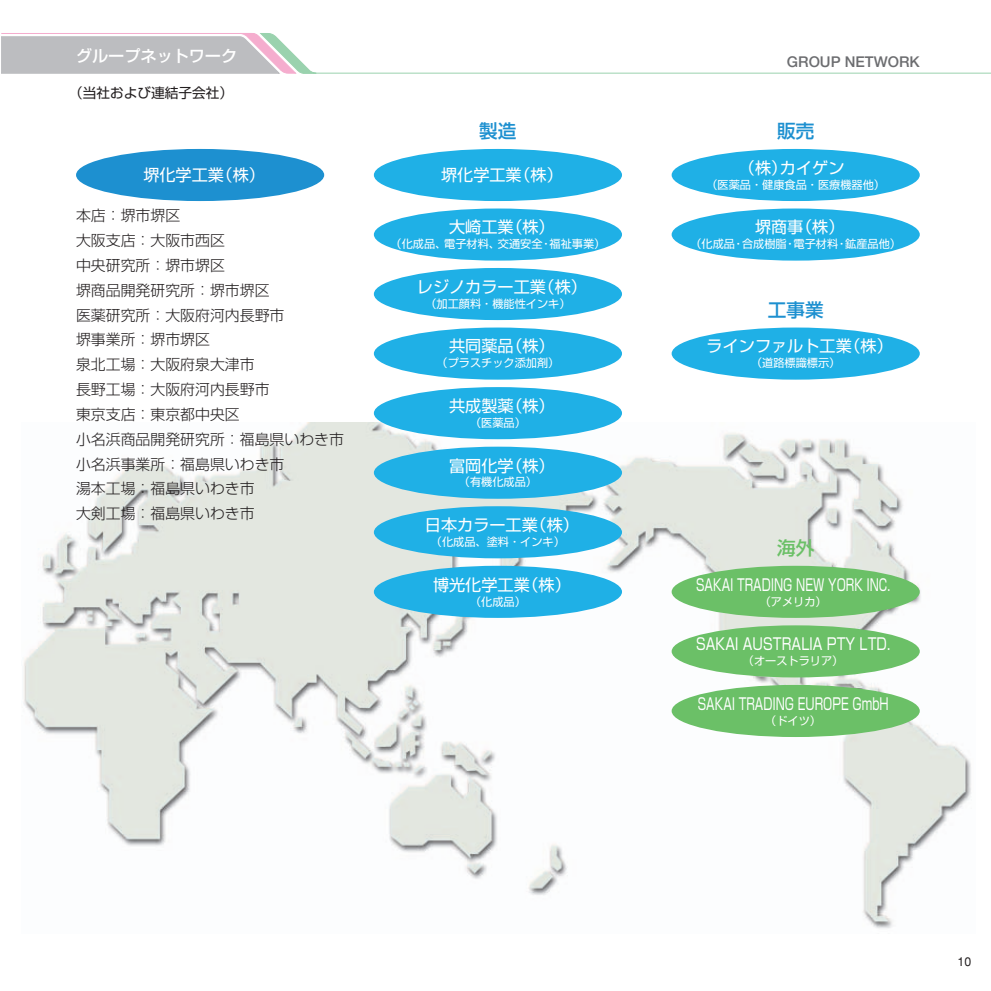
<style>
.page{position:relative;width:991px;height:991px;background:#fff}
.page>*{position:absolute;margin:0;border:0;box-sizing:border-box;transform-origin:0 0}
.t1{font:500 18.55px "Shin Go";color:#1d90d0}
.t2{font:500 18.55px "Shin Go";color:#6bc067}
.t3{font:16.1px "Shin Go";color:#fff}
.t4{font:16.1px "Shin Go";color:#fff;scale:.7 1}
.t5{font:16.1px "Shin Go";color:#fff;scale:.8 1}
.t6{font:500 16.1px "Shin Go";color:#fff}
.t7{font:300 14.88px/24.8px "Shin Go";color:#231f20}
.t8{font:700 14.88px "Futo Go B101";color:#6c6d70}
.t9{font:13.65px "Shin Go";color:#231f20}
.t10{font:500 12.42px "Gothic BBB";color:#231f20}
.t11{font:11.2px "Shin Go";color:#fff}
</style>
<div class="page">
<img style="left:23px;top:422px;width:948px;height:507px">
<svg style="left:2px;top:33px;width:315px;height:41px;background:#c7c6c8"></svg>
<hr style="left:303px;top:73px;width:687px;height:1px;background:#9ad2ae">
<div style="left:76px;top:149px;width:248px;height:52px;background:#1d90d0;border-radius:50%"></div>
<div style="left:374px;top:149px;width:248px;height:52px;background:#1fb0e6;border-radius:50%"></div>
<div style="left:374px;top:208px;width:248px;height:52px;background:#1fb0e6;border-radius:50%"></div>
<div style="left:374px;top:268px;width:248px;height:52px;background:#1fb0e6;border-radius:50%"></div>
<div style="left:374px;top:327px;width:248px;height:52px;background:#1fb0e6;border-radius:50%"></div>
<div style="left:374px;top:387px;width:248px;height:52px;background:#1fb0e6;border-radius:50%"></div>
<div style="left:671px;top:149px;width:248px;height:52px;background:#1fb0e6;border-radius:50%"></div>
<div style="left:671px;top:208px;width:248px;height:52px;background:#1fb0e6;border-radius:50%"></div>
<div style="left:671px;top:327px;width:248px;height:52px;background:#1fb0e6;border-radius:50%"></div>
<div style="left:671px;top:566px;width:248px;height:52px;background:#6bc067;border-radius:50%"></div>
<div style="left:671px;top:625px;width:248px;height:52px;background:#6bc067;border-radius:50%"></div>
<div style="left:671px;top:685px;width:248px;height:52px;background:#6bc067;border-radius:50%"></div>
<div style="left:374px;top:446px;width:248px;height:53px;background:#1fb0e6;border-radius:50%"></div>
<div style="left:374px;top:506px;width:248px;height:52px;background:#1fb0e6;border-radius:50%"></div>
<div style="left:374px;top:566px;width:248px;height:52px;background:#1fb0e6;border-radius:50%"></div>
<p class="t6" style="left:76px;top:50px;width:163px">グループネットワーク</p>
<p class="t9" style="left:69px;top:88px;width:165px">（当社および連結子会社）</p>
<p class="t1" style="left:479px;top:124px;width:39px">製造</p>
<p class="t3" style="left:143px;top:169px;width:123px">堺化学工業（株）</p>
<p class="t3" style="left:441px;top:169px;width:123px">堺化学工業（株）</p>
<p class="t7" style="left:76px;top:205px;width:269px">本店：堺市堺区<br>大阪支店：大阪市西区<br>中央研究所：堺市堺区<br>堺商品開発研究所：堺市堺区<br>医薬研究所：大阪府河内長野市<br>堺事業所：堺市堺区<br>泉北工場：大阪府泉大津市<br>長野工場：大阪府河内長野市<br>東京支店：東京都中央区<br>小名浜商品開発研究所：福島県いわき市小名浜事業所：福島県いわき市<br>湯本工場：福島県いわき市<br>大剣工場：福島県いわき市</p>
<p class="t3" style="left:449px;top:221px;width:107px">大崎工業（株）</p>
<p class="t11" style="left:390px;top:240px;width:216px">（化成品、電子材料、交通安全・福祉事業）</p>
<p class="t3" style="left:417px;top:281px;width:171px">レジノカラー工業（株）</p>
<p class="t11" style="left:425px;top:299px;width:147px">（加工顔料・機能性インキ）</p>
<p class="t3" style="left:449px;top:340px;width:107px">共同薬品（株）</p>
<p class="t11" style="left:436px;top:359px;width:124px">（プラスチック添加剤）</p>
<p class="t3" style="left:449px;top:400px;width:107px">共成製薬（株）</p>
<p class="t11" style="left:470px;top:418px;width:57px">（医薬品）</p>
<p class="t3" style="left:449px;top:459px;width:107px">富岡化学（株）</p>
<p class="t11" style="left:459px;top:478px;width:80px">（有機化成品）</p>
<p class="t3" style="left:425px;top:519px;width:155px">日本カラー工業（株）</p>
<p class="t11" style="left:431px;top:537px;width:135px">（化成品、塗料・インキ）</p>
<p class="t3" style="left:433px;top:578px;width:139px">博光化学工業（株）</p>
<p class="t11" style="left:470px;top:597px;width:57px">（化成品）</p>
<p class="t8" style="left:787px;top:55px;width:134px">GROUP NETWORK</p>
<p class="t1" style="left:777px;top:124px;width:39px">販売</p>
<p class="t3" style="left:739px;top:162px;width:107px">（株）カイゲン</p>
<p class="t11" style="left:706px;top:180px;width:180px">（医薬品・健康食品・医療機器他）</p>
<p class="t3" style="left:755px;top:221px;width:91px">堺商事（株）</p>
<p class="t11" style="left:690px;top:240px;width:212px">（化成品・合成樹脂・電子材料・鉱産品他）</p>
<p class="t1" style="left:767px;top:303px;width:57px">工事業</p>
<p class="t3" style="left:706px;top:340px;width:188px">ラインファルト工業（株）</p>
<p class="t11" style="left:751px;top:359px;width:91px">（道路標識標示）</p>
<p class="t2" style="left:777px;top:541px;width:39px">海外</p>
<p class="t4" style="left:696px;top:578px;width:279px">SAKAI TRADING NEW YORK INC.</p>
<p class="t11" style="left:759px;top:597px;width:68px">（アメリカ）</p>
<p class="t5" style="left:696px;top:638px;width:244px">SAKAI AUSTRALIA PTY LTD.</p>
<p class="t11" style="left:743px;top:656px;width:102px">（オーストラリア）</p>
<p class="t4" style="left:697px;top:697px;width:274px">SAKAI TRADING EUROPE GmbH</p>
<p class="t11" style="left:765px;top:716px;width:57px">（ドイツ）</p>
<p class="t10" style="left:957px;top:957px;width:15px">10</p>
</div>
